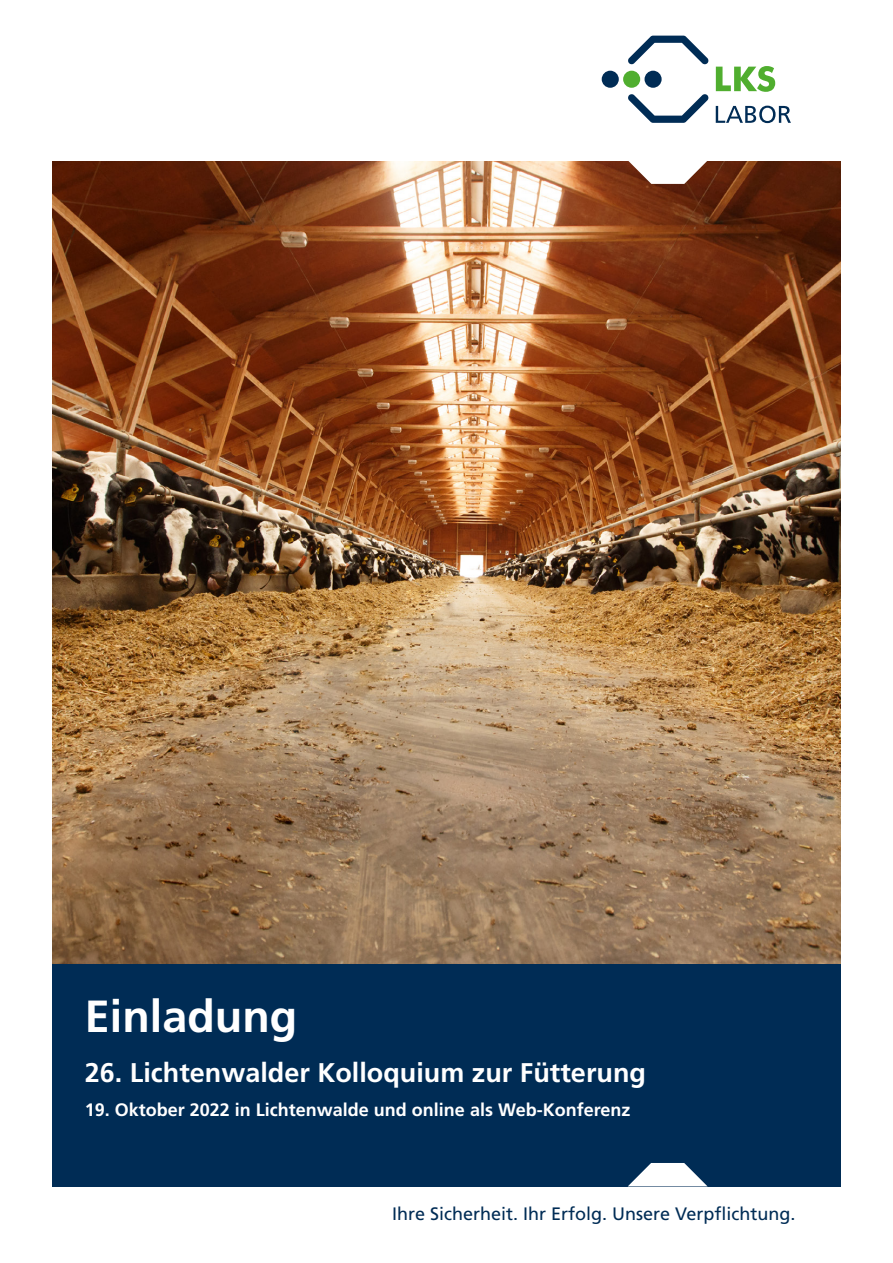
<style>
.page{position:relative;width:893px;height:1263px;background:#fff}
.page>*{position:absolute;margin:0;border:0;box-sizing:border-box;transform-origin:0 0}
.Headline_18pt_weiß{font:700 45px "Frutiger";color:#fff}
.Headline_18pt_weiß-2{font:700 27px "Frutiger";color:#fff}
.Subheadline_12pt_wei{font:700 18px "Frutiger";color:#fff}
.t1{font:18px "Frutiger";color:#002c55}
</style>
<div class="page">
<img style="left:52px;top:162px;width:789px;height:802px">
<div style="left:0;top:964px;width:893px;height:222px;background:#002c55"></div>
<svg style="left:628px;top:1163px;width:79px;height:23px"></svg>
<div style="left:623px;top:71px;width:17px;height:17px;background:#50ae2f;border-radius:50%"></div>
<div style="left:644px;top:71px;width:18px;height:17px;background:#002c55;border-radius:50%"></div>
<svg style="left:628px;top:36px;width:81px;height:29px"></svg>
<div style="left:602px;top:71px;width:17px;height:17px;background:#002c55;border-radius:50%"></div>
<svg style="left:716px;top:66px;width:59px;height:26px"></svg>
<svg style="left:716px;top:106px;width:75px;height:17px"></svg>
<svg style="left:628px;top:94px;width:81px;height:29px"></svg>
<svg style="left:628px;top:161px;width:80px;height:23px"></svg>
<div style="left:0;top:0;width:51px;height:1263px;background:#fff"></div>
<div style="left:842px;top:0;width:51px;height:1263px;background:#fff"></div>
<p class="Headline_18pt_weiß" style="left:85px;top:989px;width:214px">Einladung</p>
<p class="Headline_18pt_weiß-2" style="left:85px;top:1057px;width:563px">26. Lichtenwalder Kolloquium zur Fütterung</p>
<p class="Subheadline_12pt_wei" style="left:85px;top:1099px;width:547px">19. Oktober 2022 in Lichtenwalde und online als Web-Konferenz</p>
<p class="t1" style="left:392px;top:1203px;width:405px">Ihre Sicherheit. Ihr Erfolg. Unsere Verpflichtung.</p>
</div>
